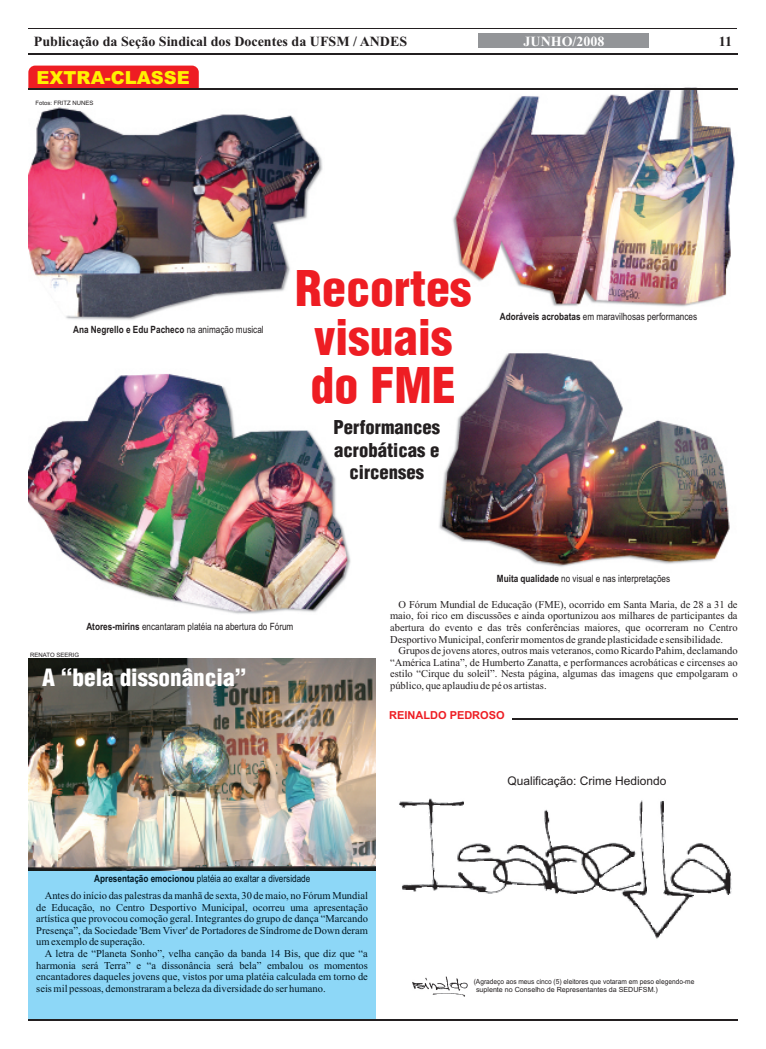
<style>
.page{position:relative;width:766px;height:1049px;background:#fff}
.page>*{position:absolute;margin:0;border:0;box-sizing:border-box;transform-origin:0 0}
.t1{font:48px/48.5px "Switzerland Cond Black Plain";color:#ee1d23;text-align:center}
.t2{font:23.3px "Switzerland Cond Black Plain";color:#fff}
.t3{font:18.6px/22.8px "Switzerland Cond Black Plain";color:#231f20;text-align:center}
.t4{font:900 18px "Arial";color:#fff101}
.t5{font:700 14px "Times New Roman";color:#231f20}
.t6{font:700 14px "Times New Roman";color:#fff}
.t7{font:12px "Arial";color:#231f20}
.t8{font:700 11px "Arial";color:#ee1d23}
.t9{font:10.5px/11.6px "Times New Roman";color:#011622;text-align:justify}
.t10{font:10.5px/11.6px "Times New Roman";color:#231f20;text-align:justify}
.t11{font:10px "Arial Narrow";color:#231f20}
.t12{font:10px "Arial Narrow";color:#011622}
.t13{font:700 10px "Arial Narrow";color:#231f20}
.t14{font:7.1px/7.9px "Arial";color:#231f20;scale:.93 1}
.t15{font:6px "Arial";color:#231f20}
.s1{font-weight:400}
.s2{font-weight:700}
</style>
<div class="page">
<div style="left:28px;top:793px;width:348px;height:226px;background:#8dd7f7"></div>
<img style="left:28px;top:107px;width:295px;height:213px">
<img style="left:453px;top:87px;width:282px;height:220px">
<img style="left:28px;top:373px;width:323px;height:241px">
<img style="left:439px;top:353px;width:291px;height:214px">
<img style="left:29px;top:659px;width:346px;height:211px">
<div style="left:28px;top:66px;width:171px;height:22px;background:#ee1d23"></div>
<hr style="left:28px;top:1019px;width:709px;height:2px;background:#231f20">
<hr style="left:28px;top:28px;width:709px;height:1px;background:#231f20">
<hr style="left:28px;top:53px;width:709px;height:2px;background:#231f20">
<hr style="left:511px;top:718px;width:226px;height:1px;background:#231f20">
<div style="left:478px;top:34px;width:170px;height:14px;background:#939598"></div>
<hr style="left:28px;top:88px;width:709px;height:2px;background:#231f20">
<img style="left:413px;top:977px;width:54px;height:19px">
<img style="left:399px;top:798px;width:333px;height:141px">
<h3 class="t6" style="left:523px;top:36px;width:82px">JUNHO/2008</h3>
<h3 class="t5" style="left:34px;top:36px;width:374px">Publicação da Seção Sindical dos Docentes da UFSM / ANDES</h3>
<h3 class="t5" style="left:718px;top:36px;width:15px">11</h3>
<h3 class="t4" style="left:37px;top:71px;width:154px">EXTRA-CLASSE</h3>
<p class="t15" style="left:36px;top:101px;width:60px">Fotos: FRITZ NUNES</p>
<p class="t13" style="left:73px;top:326px;width:192px">Ana Negrello e Edu Pacheco <span class="s1">na animação musical</span></p>
<h1 class="t1" style="left:295px;top:268px;width:177px">Recortes visuais do FME</h1>
<h3 class="t3" style="left:333px;top:417px;width:108px">Performances acrobáticas e circenses</h3>
<p class="t11" style="left:499px;top:313px;width:199px"><span class="s2">Adoráveis acrobatas</span> em maravilhosas performances</p>
<p class="t11" style="left:497px;top:575px;width:175px"><span class="s2">Muita qualidade</span> no visual e nas interpretações</p>
<p class="t11" style="left:86px;top:623px;width:208px"><span class="s2">Atores-mirins</span> encantaram platéia na abertura do Fórum</p>
<p class="t15" style="left:30px;top:653px;width:50px">RENATO SEERIG</p>
<h2 class="t2" style="left:42px;top:668px;width:206px">A “bela dissonância”</h2>
<p class="t10" style="left:390px;top:599px;width:349px;text-indent:9px">O Fórum Mundial de Educação (FME), ocorrido em Santa Maria, de 28 a 31 de maio, foi rico em discussões e ainda oportunizou aos milhares de participantes da abertura do evento e das três conferências maiores, que ocorreram no Centro Desportivo Municipal, conferir momentos de grande plasticidade e sensibilidade.</p>
<p class="t10" style="left:390px;top:646px;width:349px;text-indent:9px">Grupos de jovens atores, outros mais veteranos, como Ricardo Pahim, declamando “América Latina”, de Humberto Zanatta, e performances acrobáticas e circenses ao estilo “Cirque du soleil”. Nesta página, algumas das imagens que empolgaram o público, que aplaudiu de pé os artistas.</p>
<p class="t8" style="left:389px;top:711px;width:117px">REINALDO PEDROSO</p>
<p class="t7" style="left:507px;top:776px;width:160px">Qualificação: Crime Hediondo</p>
<p class="t12" style="left:94px;top:874px;width:218px"><span class="s2">Apresentação emocionou</span> platéia ao exaltar a diversidade</p>
<p class="t9" style="left:36px;top:890px;width:333px;text-indent:9px">Antes do início das palestras da manhã de sexta, 30 de maio, no Fórum Mundial de Educação, no Centro Desportivo Municipal, ocorreu uma apresentação artística que provocou comoção geral. Integrantes do grupo de dança “Marcando Presença”, da Sociedade 'Bem Viver' de Portadores de Síndrome de Down deram um exemplo de superação.</p>
<p class="t9" style="left:36px;top:949px;width:333px;text-indent:9px">A letra de “Planeta Sonho”, velha canção da banda 14 Bis, que diz que “a harmonia será Terra” e “a dissonância será bela” embalou os momentos encantadores daqueles jovens que, vistos por uma platéia calculada em torno de seis mil pessoas, demonstraram a beleza da diversidade do ser humano.</p>
<p class="t14" style="left:476px;top:978px;width:236px;text-indent:-2px">(Agradeço aos meus cinco (5) eleitores que votaram em peso elegendo-me suplente no Conselho de Representantes da SEDUFSM.)</p>
</div>
